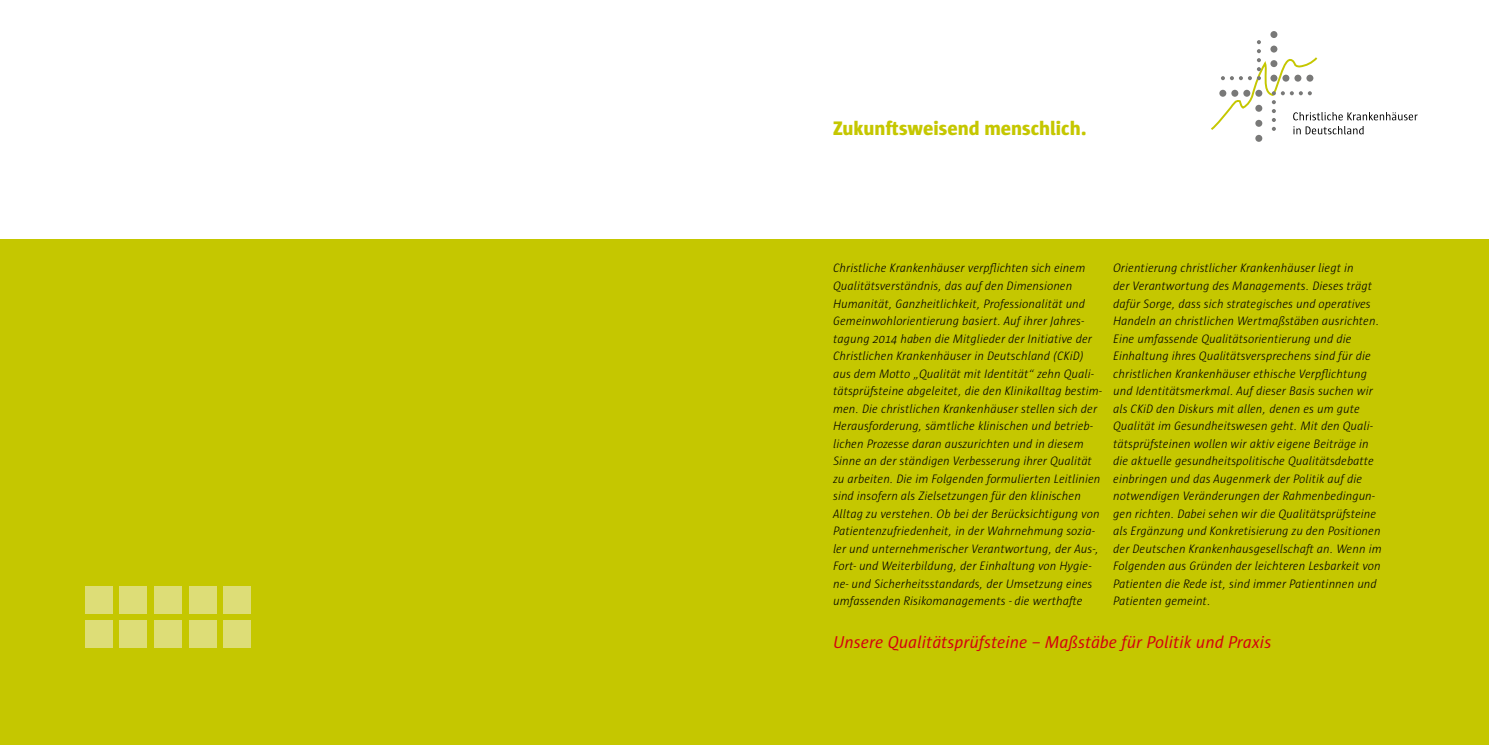
<style>
.page{position:relative;width:1489px;height:745px;background:#fff}
.page>*{position:absolute;margin:0;border:0;box-sizing:border-box;transform-origin:0 0}
.t1{font:800 20px "Sun";color:#c5c700}
.t2{font:italic 17.5px "Sun";color:#d3000f}
.t3{font:italic 300 12.5px/17.5px "Sun";color:#000}
</style>
<div class="page">
<div style="left:0;top:239px;width:1488px;height:505px;background:#c5c700"></div>
<div style="left:85px;top:585px;width:28px;height:28px;background:#dd7"></div>
<div style="left:120px;top:585px;width:27px;height:28px;background:#dd7"></div>
<div style="left:154px;top:585px;width:28px;height:28px;background:#dd7"></div>
<div style="left:189px;top:585px;width:27px;height:28px;background:#dd7"></div>
<div style="left:223px;top:585px;width:28px;height:28px;background:#dd7"></div>
<div style="left:85px;top:620px;width:28px;height:27px;background:#dd7"></div>
<div style="left:120px;top:620px;width:27px;height:27px;background:#dd7"></div>
<div style="left:154px;top:620px;width:28px;height:27px;background:#dd7"></div>
<div style="left:189px;top:620px;width:27px;height:27px;background:#dd7"></div>
<div style="left:223px;top:620px;width:28px;height:27px;background:#dd7"></div>
<svg style="left:1211px;top:31px;width:206px;height:111px"></svg>
<h1 class="t1" style="left:833px;top:117px;width:255px">Zukunftsweisend menschlich.</h1>
<p class="t3" style="left:833px;top:259px;width:270px">Christliche Krankenhäuser verpflichten sich einem Qualitätsverständnis, das auf den Dimensionen Humanität, Ganzheitlichkeit, Professionalität und Gemeinwohlorientierung basiert. Auf ihrer Jahres&shy;tagung 2014 haben die Mitglieder der Initiative der Christlichen Krankenhäuser in Deutschland (CKiD) aus dem Motto „Qualität mit Identität“ zehn Quali&shy;tätsprüfsteine abgeleitet, die den Klinikalltag bestim&shy;men. Die christlichen Krankenhäuser stellen sich der Herausforderung, sämtliche klinischen und betrieb&shy;lichen Prozesse daran auszurichten und in diesem Sinne an der ständigen Verbesserung ihrer Qualität zu arbeiten. Die im Folgenden formulierten Leitlinien sind insofern als Zielsetzungen für den klinischen Alltag zu verstehen. Ob bei der Berücksichtigung von Patientenzufriedenheit, in der Wahrnehmung sozia&shy;ler und unternehmerischer Verantwortung, der Aus-, Fort- und Weiterbildung, der Einhaltung von Hygie&shy;ne- und Sicherheitsstandards, der Umsetzung eines umfassenden Risikomanagements - die werthafte</p>
<p class="t3" style="left:1113px;top:259px;width:270px">Orientierung christlicher Krankenhäuser liegt in<br>der Verantwortung des Managements. Dieses trägt dafür Sorge, dass sich strategisches und operatives Handeln an christlichen Wertmaßstäben ausrichten.<br>Eine umfassende Qualitätsorientierung und die Einhaltung ihres Qualitätsversprechens sind für die christlichen Krankenhäuser ethische Verpflichtung und Identitätsmerkmal. Auf dieser Basis suchen wir als CKiD den Diskurs mit allen, denen es um gute Qualität im Gesundheitswesen geht. Mit den Quali&shy;tätsprüfsteinen wollen wir aktiv eigene Beiträge in die aktuelle gesundheitspolitische Qualitätsdebatte einbringen und das Augenmerk der Politik auf die notwendigen Veränderungen der Rahmenbedingun&shy;gen richten. Dabei sehen wir die Qualitätsprüfsteine als Ergänzung und Konkretisierung zu den Positionen der Deutschen Krankenhausgesellschaft an. Wenn im Folgenden aus Gründen der leichteren Lesbarkeit von Patienten die Rede ist, sind immer Patientinnen und Patienten gemeint.</p>
<h2 class="t2" style="left:833px;top:632px;width:439px">Unsere Qualitätsprüfsteine – Maßstäbe für Politik und Praxis</h2>
</div>
